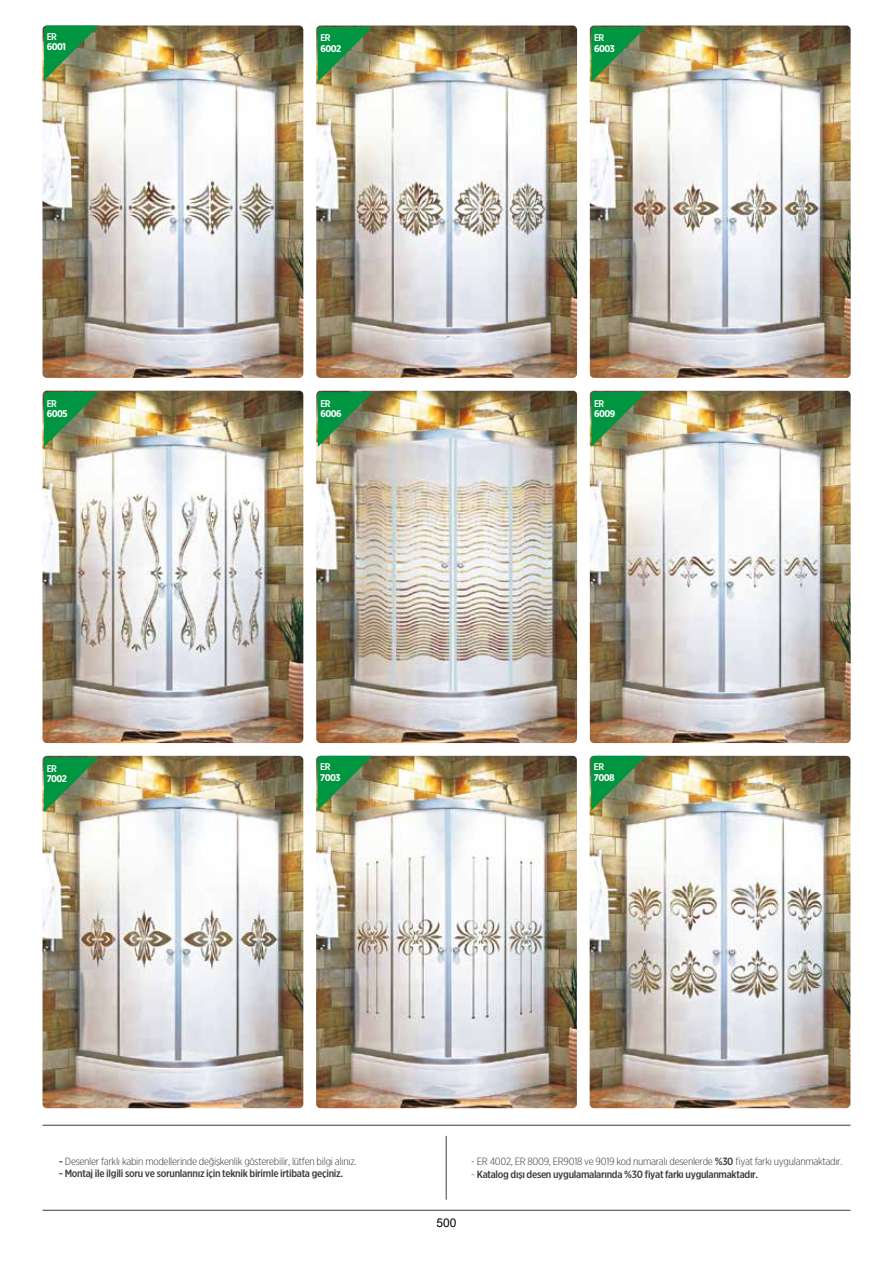
<style>
.page{position:relative;width:893px;height:1263px;background:#fff}
.page>*{position:absolute;margin:0;border:0;box-sizing:border-box;transform-origin:0 0}
.t1{font:12px "Arial";color:#000}
.t2{font:300 10.5px "Gotham X Narrow";letter-spacing:-.025em;color:#3c3c3b;scale:1.14 1}
.t3{font:500 10.5px "Gotham X Narrow";letter-spacing:-.025em;color:#3c3c3b;scale:1.14 1}
.t4{font:700 9.75px "Gotham X Narrow";letter-spacing:-.05em;color:#fff;scale:1.14 1}
.t5{font:500 9.75px "Gotham X Narrow";letter-spacing:-.05em;color:#fff;scale:1.14 1}
.s1{font-weight:500}
.s2{font-weight:300}
</style>
<div class="page">
<img style="left:43px;top:26px;width:260px;height:352px">
<svg style="left:44px;top:26px;width:55px;height:54px;background:#478c4e"></svg>
<img style="left:316px;top:391px;width:261px;height:352px">
<img style="left:590px;top:391px;width:261px;height:352px">
<img style="left:316px;top:26px;width:261px;height:352px">
<img style="left:590px;top:26px;width:261px;height:352px">
<svg style="left:318px;top:27px;width:55px;height:55px;background:#488b4e"></svg>
<svg style="left:591px;top:27px;width:55px;height:55px;background:#478c4e"></svg>
<img style="left:43px;top:391px;width:260px;height:352px">
<svg style="left:44px;top:392px;width:55px;height:55px;background:#498c4f"></svg>
<svg style="left:318px;top:392px;width:55px;height:55px;background:#45884d"></svg>
<svg style="left:591px;top:392px;width:55px;height:55px;background:#4a8d50"></svg>
<img style="left:43px;top:756px;width:260px;height:352px">
<svg style="left:44px;top:757px;width:55px;height:55px;background:#498c4f"></svg>
<img style="left:316px;top:756px;width:261px;height:352px">
<svg style="left:318px;top:756px;width:54px;height:55px;background:#488b4f"></svg>
<img style="left:590px;top:756px;width:260px;height:352px">
<svg style="left:591px;top:756px;width:55px;height:55px;background:#478b4f"></svg>
<hr style="left:43px;top:1210px;width:807px;height:1px;background:#3c3c3b">
<hr style="left:43px;top:1125px;width:807px;height:1px;background:#3c3c3b">
<hr style="left:446px;top:1136px;width:1px;height:63px;background:#3c3c3b">
<p class="t5" style="left:47px;top:31px;width:10px">ER</p>
<p class="t4" style="left:47px;top:41px;width:18px">6001</p>
<p class="t5" style="left:320px;top:32px;width:10px">ER</p>
<p class="t4" style="left:320px;top:42px;width:20px">6002</p>
<p class="t5" style="left:594px;top:32px;width:10px">ER</p>
<p class="t4" style="left:594px;top:42px;width:20px">6003</p>
<p class="t5" style="left:47px;top:397px;width:10px">ER</p>
<p class="t4" style="left:47px;top:408px;width:20px">6005</p>
<p class="t5" style="left:320px;top:397px;width:10px">ER</p>
<p class="t4" style="left:320px;top:408px;width:20px">6006</p>
<p class="t5" style="left:594px;top:397px;width:10px">ER</p>
<p class="t4" style="left:594px;top:408px;width:20px">6009</p>
<p class="t5" style="left:47px;top:762px;width:10px">ER</p>
<p class="t4" style="left:47px;top:773px;width:19px">7002</p>
<p class="t5" style="left:320px;top:761px;width:10px">ER</p>
<p class="t4" style="left:320px;top:771px;width:19px">7003</p>
<p class="t5" style="left:594px;top:761px;width:10px">ER</p>
<p class="t4" style="left:594px;top:771px;width:20px">7008</p>
<p class="t2" style="left:59px;top:1155px;width:263px"><span class="s1">-</span> Desenler farklı kabin modellerinde değişkenlik gösterebilir, lütfen bilgi alınız.</p>
<p class="t3" style="left:59px;top:1167px;width:251px">- Montaj ile ilgili soru ve sorunlarınız için teknik birimle irtibata geçiniz.</p>
<p class="t1" style="left:436px;top:1215px;width:22px">500</p>
<p class="t2" style="left:471px;top:1155px;width:327px">- ER 4002, ER 8009, ER9018 ve 9019 kod numaralı desenlerde <span class="s1">%30</span> fiyat farkı uygulanmaktadır.</p>
<p class="t3" style="left:471px;top:1167px;width:253px"><span class="s2">-</span> Katalog dışı desen uygulamalarında %30 fiyat farkı uygulanmaktadır.</p>
</div>
